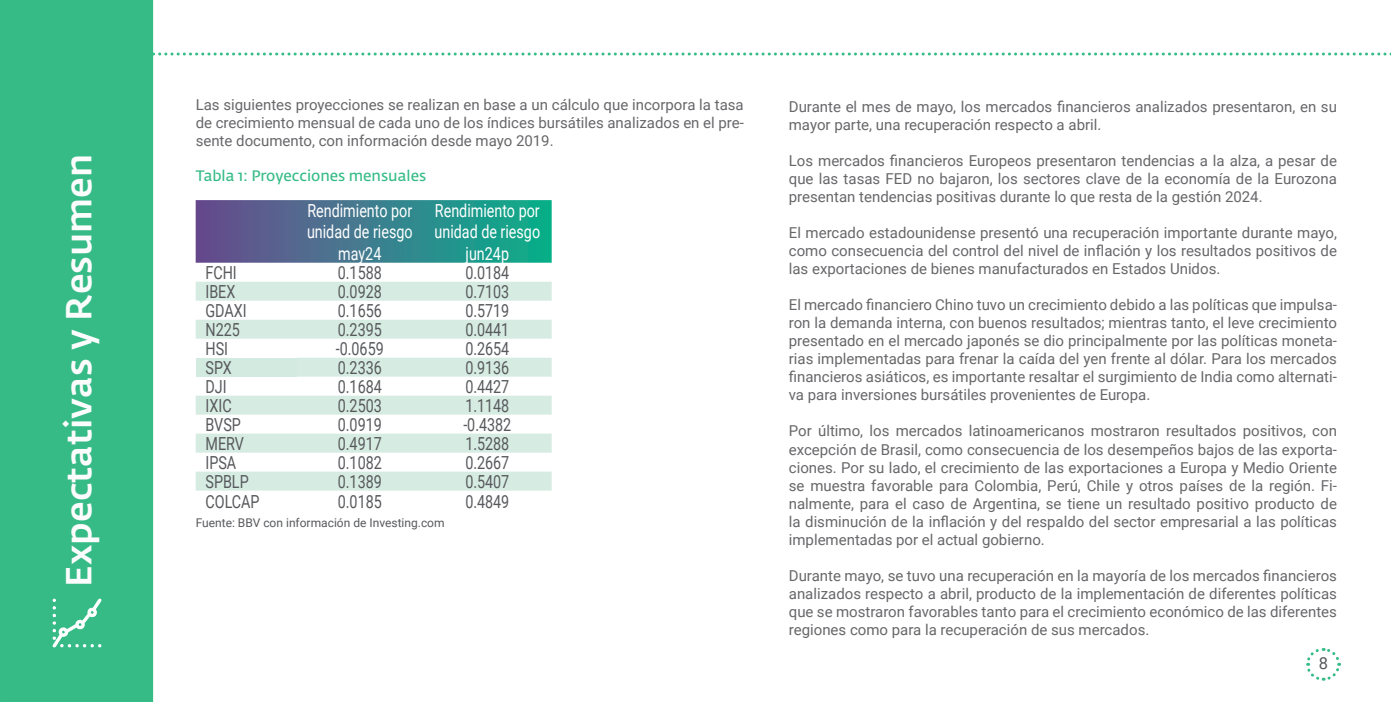
<style>
.page{position:relative;width:1391px;height:702px;background:#fff}
.page>*{position:absolute;margin:0;border:0;box-sizing:border-box;transform-origin:0 0}
.t1{font:500 35.85px "Fedra Sans Std";color:#fcfcfc}
.t2{font:18px "Roboto";color:#58595c;scale:.8 1}
.t3{font:18px/21.6px "Roboto";color:#fff;text-align:center;scale:.8 1}
.t4{font:16.5px "Roboto";color:#58595c}
.t5{font:15px/18px "Roboto";color:#67676a;text-align:justify}
.t6{font:15px "Fedra Sans Std";color:#36bc87}
.t7{font:12px "Roboto";color:#58595c}
</style>
<div class="page">
<div style="left:1px;top:1px;width:151px;height:700px;background:#36bb87"></div>
<div style="left:0;top:0;width:153px;height:702px;border:2px solid #36bc87"></div>
<svg style="left:150px;top:53px;width:1241px;height:3px"></svg>
<svg style="left:1306px;top:648px;width:35px;height:33px"></svg>
<img style="left:52px;top:598px;width:50px;height:50px">
<svg style="left:196px;top:200px;width:355px;height:63px;background:#3c7d8d"></svg>
<svg style="left:196px;top:282px;width:355px;height:208px;fill:#d6ece3"></svg>
<div style="left:196px;top:338px;width:100px;height:19px;background:#fff"></div>
<div style="left:196px;top:357px;width:100px;height:19px;background:#d2eae0"></div>
<p class="t1" style="left:57px;top:586px;width:434px;rotate:-90deg">Expectativas y Resumen</p>
<p class="t5" style="left:196px;top:95px;width:549px">Las siguientes proyecciones se realizan en base a un cálculo que incorpora la tasa de crecimiento mensual de cada uno de los índices bursátiles analizados en el pre&shy;sente documento, con información desde mayo 2019.</p>
<p class="t6" style="left:196px;top:166px;width:232px">Tabla 1: Proyecciones mensuales</p>
<p class="t3" style="left:307px;top:199px;width:133px">Rendimiento por unidad de riesgo may24</p>
<p class="t3" style="left:434px;top:199px;width:133px;text-align:left">Rendimiento por unidad de riesgo</p>
<p class="t3" style="left:465px;top:242px;width:56px">jun24p</p>
<p class="t2" style="left:205px;top:260px;width:41px">FCHI</p>
<p class="t2" style="left:338px;top:260px;width:57px">0.1588</p>
<p class="t2" style="left:465px;top:260px;width:57px">0.0184</p>
<p class="t2" style="left:205px;top:279px;width:39px">IBEX</p>
<p class="t2" style="left:338px;top:279px;width:57px">0.0928</p>
<p class="t2" style="left:465px;top:279px;width:57px">0.7103</p>
<p class="t2" style="left:205px;top:298px;width:53px">GDAXI</p>
<p class="t2" style="left:338px;top:298px;width:57px">0.1656</p>
<p class="t2" style="left:465px;top:298px;width:57px">0.5719</p>
<p class="t2" style="left:205px;top:317px;width:44px">N225</p>
<p class="t2" style="left:338px;top:317px;width:57px">0.2395</p>
<p class="t2" style="left:465px;top:317px;width:57px">0.0441</p>
<p class="t2" style="left:205px;top:336px;width:30px">HSI</p>
<p class="t2" style="left:336px;top:336px;width:61px">-0.0659</p>
<p class="t2" style="left:465px;top:336px;width:57px">0.2654</p>
<p class="t2" style="left:205px;top:355px;width:34px">SPX</p>
<p class="t2" style="left:338px;top:355px;width:57px">0.2336</p>
<p class="t2" style="left:465px;top:355px;width:57px">0.9136</p>
<p class="t2" style="left:205px;top:374px;width:28px">DJI</p>
<p class="t2" style="left:338px;top:374px;width:57px">0.1684</p>
<p class="t2" style="left:465px;top:374px;width:57px">0.4427</p>
<p class="t2" style="left:205px;top:393px;width:34px">IXIC</p>
<p class="t2" style="left:338px;top:393px;width:57px">0.2503</p>
<p class="t2" style="left:465px;top:393px;width:57px">1.1148</p>
<p class="t2" style="left:205px;top:412px;width:46px">BVSP</p>
<p class="t2" style="left:338px;top:412px;width:57px">0.0919</p>
<p class="t2" style="left:463px;top:412px;width:61px">-0.4382</p>
<p class="t2" style="left:205px;top:431px;width:50px">MERV</p>
<p class="t2" style="left:338px;top:431px;width:57px">0.4917</p>
<p class="t2" style="left:465px;top:431px;width:57px">1.5288</p>
<p class="t2" style="left:205px;top:450px;width:40px">IPSA</p>
<p class="t2" style="left:338px;top:450px;width:57px">0.1082</p>
<p class="t2" style="left:465px;top:450px;width:57px">0.2667</p>
<p class="t2" style="left:205px;top:469px;width:56px">SPBLP</p>
<p class="t2" style="left:338px;top:469px;width:57px">0.1389</p>
<p class="t2" style="left:465px;top:469px;width:57px">0.5407</p>
<p class="t2" style="left:205px;top:489px;width:69px">COLCAP</p>
<p class="t2" style="left:338px;top:489px;width:57px">0.0185</p>
<p class="t2" style="left:465px;top:489px;width:57px">0.4849</p>
<p class="t7" style="left:196px;top:514px;width:250px">Fuente: BBV con información de Investing.com</p>
<p class="t5" style="left:788px;top:97px;width:549px">Durante el mes de mayo, los mercados financieros analizados presentaron, en su mayor parte, una recuperación respecto a abril.</p>
<p class="t5" style="left:788px;top:151px;width:549px">Los mercados financieros Europeos presentaron tendencias a la alza, a pesar de que las tasas FED no bajaron, los sectores clave de la economía de la Eurozona presentan tendencias positivas durante lo que resta de la gestión 2024.</p>
<p class="t5" style="left:788px;top:223px;width:549px">El mercado estadounidense presentó una recuperación importante durante mayo, como consecuencia del control del nivel de inflación y los resultados positivos de las exportaciones de bienes manufacturados en Estados Unidos.</p>
<p class="t5" style="left:788px;top:295px;width:549px">El mercado financiero Chino tuvo un crecimiento debido a las políticas que impulsa&shy;ron la demanda interna, con buenos resultados; mientras tanto, el leve crecimiento presentado en el mercado japonés se dio principalmente por las políticas moneta&shy;rias implementadas para frenar la caída del yen frente al dólar. Para los mercados financieros asiáticos, es importante resaltar el surgimiento de India como alternati&shy;va para inversiones bursátiles provenientes de Europa.</p>
<p class="t5" style="left:788px;top:421px;width:549px">Por último, los mercados latinoamericanos mostraron resultados positivos, con excepción de Brasil, como consecuencia de los desempeños bajos de las exporta&shy;ciones. Por su lado, el crecimiento de las exportaciones a Europa y Medio Oriente se muestra favorable para Colombia, Perú, Chile y otros países de la región. Fi&shy;nalmente, para el caso de Argentina, se tiene un resultado positivo producto de la disminución de la inflación y del respaldo del sector empresarial a las políticas implementadas por el actual gobierno.</p>
<p class="t5" style="left:788px;top:565px;width:549px">Durante mayo, se tuvo una recuperación en la mayoría de los mercados financieros analizados respecto a abril, producto de la implementación de diferentes políticas que se mostraron favorables tanto para el crecimiento económico de las diferentes regiones como para la recuperación de sus mercados.</p>
<p class="t4" style="left:1318px;top:651px;width:11px">8</p>
</div>
